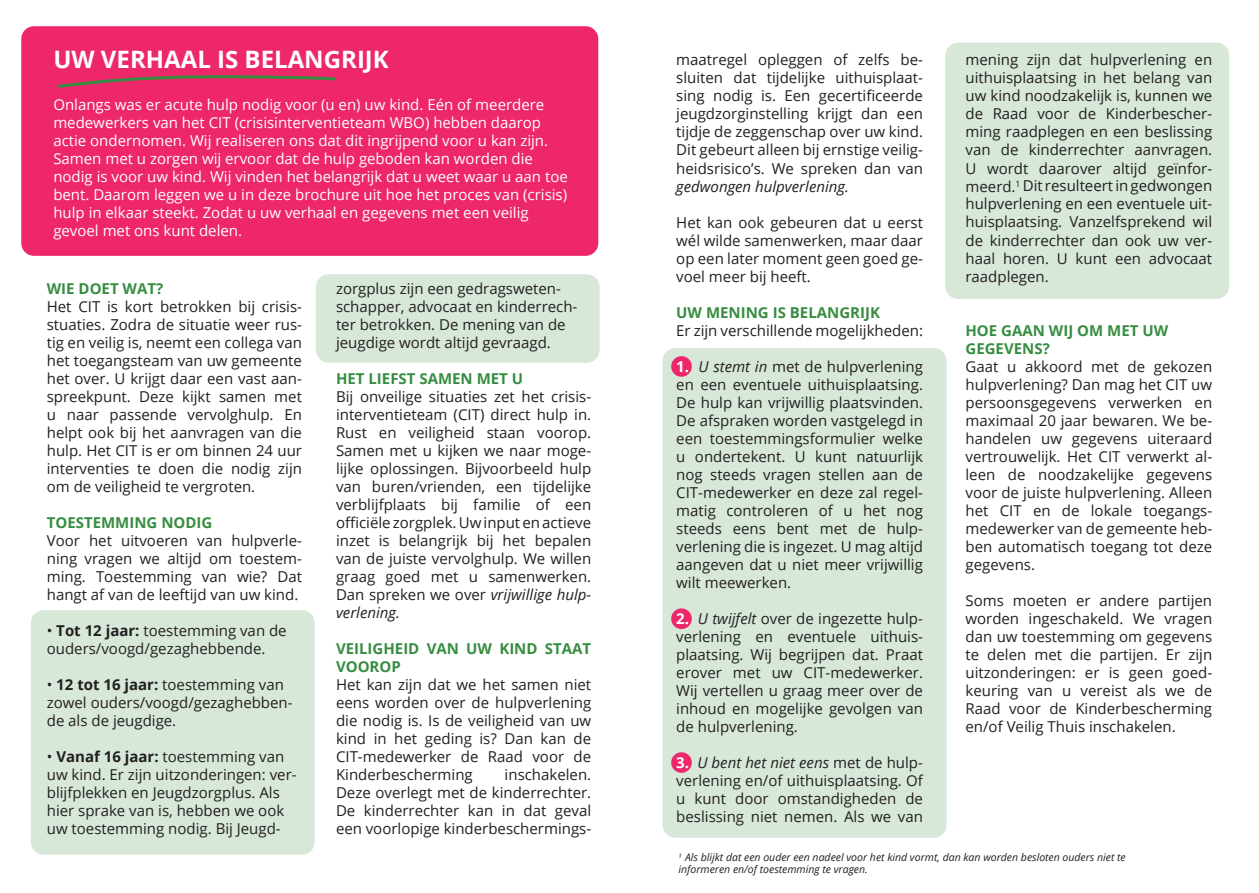
<style>
.page{position:relative;width:1259px;height:893px;background:#fff}
.page>*{position:absolute;margin:0;border:0;box-sizing:border-box;transform-origin:0 0}
.t1{font:700 24px "Open Sans";color:#fff}
.t2{font:15px/18px "Open Sans";color:#231f20;text-align:justify}
.t3{font:15px/18px "Open Sans";color:#fff}
.t4{font:700 15px/18px "Open Sans";color:#378d41}
.t5{font:italic 15px "Open Sans";color:#231f20}
.t6{font:italic 10.5px/12px "Open Sans";color:#231f20}
.s1{font-weight:700}
.s2{font-style:italic}
.s3{font-weight:700;color:#fff}
</style>
<div class="page">
<div style="left:31px;top:610px;width:284px;height:245px;background:#d7e8d9;border-radius:13px"></div>
<div style="left:316px;top:274px;width:284px;height:89px;background:#d7e8d9;border-radius:13px"></div>
<div style="left:662px;top:348px;width:284px;height:490px;background:#d7e8d9;border-radius:13px"></div>
<div style="left:945px;top:43px;width:284px;height:256px;background:#d7e8d9;border-radius:13px"></div>
<div style="left:671px;top:356px;width:21px;height:21px;background:#ed2769;border-radius:50%"></div>
<div style="left:671px;top:608px;width:21px;height:21px;background:#ed2769;border-radius:50%"></div>
<div style="left:671px;top:752px;width:21px;height:21px;background:#ed2769;border-radius:50%"></div>
<div style="left:21px;top:26px;width:577px;height:230px;background:#ed2769;border-radius:13px"></div>
<svg style="left:57px;top:75px;width:279px;height:13px"></svg>
<h1 class="t1" style="left:53px;top:50px;width:337px">UW VERHAAL IS BELANGRIJK</h1>
<p class="t3" style="left:53px;top:97px;width:516px">Onlangs was er acute hulp nodig voor (u en) uw kind. Eén of meerdere medewerkers van het CIT (crisisinterventieteam WBO) hebben daarop actie ondernomen. Wij realiseren ons dat dit ingrijpend voor u kan zijn.<br>Samen met u zorgen wij ervoor dat de hulp geboden kan worden die nodig is voor uw kind. Wij vinden het belangrijk dat u weet waar u aan toe bent. Daarom leggen we u in deze brochure uit hoe het proces van (crisis) hulp in elkaar steekt. Zodat u uw verhaal en gegevens met een veilig gevoel met ons kunt delen.</p>
<p class="t4" style="left:47px;top:281px;width:118px">WIE DOET WAT?</p>
<p class="t2" style="left:47px;top:299px;width:257px">Het CIT is kort betrokken bij crisis&shy;stuaties. Zodra de situatie weer rus&shy;tig en veilig is, neemt een collega van het toegangsteam van uw gemeente het over. U krijgt daar een vast aan&shy;spreekpunt. Deze kijkt samen met u naar passende vervolghulp. En helpt ook bij het aanvragen van die hulp. Het CIT is er om binnen 24 uur interventies te doen die nodig zijn om de veiligheid te vergroten.</p>
<p class="t4" style="left:47px;top:515px;width:167px">TOESTEMMING NODIG</p>
<p class="t2" style="left:47px;top:533px;width:257px">Voor het uitvoeren van hulpverle&shy;ning vragen we altijd om toestem&shy;ming. Toestemming van wie? Dat hangt af van de leeftijd van uw kind.</p>
<p class="t2" style="left:47px;top:623px;width:241px">• <span class="s1">Tot 12 jaar:</span> toestemming van de ouders/voogd/gezaghebbende.</p>
<p class="t2" style="left:47px;top:677px;width:247px;text-align:left">• <span class="s1">12 tot 16 jaar:</span> toestemming van zowel ouders/voogd/gezaghebben&shy;de als de jeugdige.</p>
<p class="t2" style="left:47px;top:749px;width:251px;text-align:left">• <span class="s1">Vanaf 16 jaar:</span> toestemming van uw kind. Er zijn uitzonderingen: ver&shy;blijfplekken en Jeugdzorgplus. Als hier sprake van is, hebben we ook uw toestemming nodig. Bij Jeugd-</p>
<p class="t2" style="left:336px;top:281px;width:243px;text-align:left">zorgplus zijn een gedragsweten&shy;schapper, advocaat en kinderrech&shy;ter betrokken. De mening van de jeugdige wordt altijd gevraagd.</p>
<p class="t4" style="left:336px;top:371px;width:189px">HET LIEFST SAMEN MET U</p>
<p class="t2" style="left:336px;top:389px;width:257px">Bij onveilige situaties zet het crisis&shy;interventieteam (CIT) direct hulp in.<br>Rust en veiligheid staan voorop.<br>Samen met u kijken we naar moge&shy;lijke oplossingen. Bijvoorbeeld hulp van buren/vrienden, een tijdelijke verblijfplaats bij familie of een officiële zorgplek. Uw input en actieve inzet is belangrijk bij het bepalen van de juiste vervolghulp. We willen graag goed met u samenwerken.<br>Dan spreken we over <span class="s2">vrijwillige hulp&shy;verlening.</span></p>
<p class="t4" style="left:336px;top:641px;width:257px">VEILIGHEID VAN UW KIND STAAT<br>VOOROP</p>
<p class="t2" style="left:336px;top:677px;width:257px">Het kan zijn dat we het samen niet eens worden over de hulpverlening die nodig is. Is de veiligheid van uw kind in het geding is? Dan kan de CIT-medewerker de Raad voor de Kinderbescherming</p>
<p class="t2" style="left:336px;top:767px;width:257px;text-indent:169px">inschakelen.<br>Deze overlegt met de kinderrechter.<br>De kinderrechter kan in dat geval een voorlopige kinderbeschermings-</p>
<p class="t2" style="left:676px;top:53px;width:248px">maatregel opleggen of zelfs be&shy;sluiten dat tijdelijke uithuisplaat&shy;sing nodig is. Een gecertificeerde jeugdzorginstelling krijgt dan een tijdje de zeggenschap over uw kind.<br>Dit gebeurt alleen bij ernstige veilig&shy;heidsrisico’s. We spreken dan van</p>
<p class="t5" style="left:676px;top:180px;width:174px">gedwongen hulpverlening.</p>
<p class="t2" style="left:676px;top:215px;width:248px">Het kan ook gebeuren dat u eerst wél wilde samenwerken, maar daar op een later moment geen goed ge&shy;voel meer bij heeft.</p>
<p class="t4" style="left:676px;top:305px;width:205px">UW MENING IS BELANGRIJK</p>
<p class="t2" style="left:676px;top:323px;width:248px">Er zijn verschillende mogelijkheden:</p>
<p class="t2" style="left:676px;top:359px;width:248px"><span class="s3">1.</span> <span class="s2">U stemt in</span> met de hulpverlening en een eventuele uithuisplaatsing.<br>De hulp kan vrijwillig plaatsvinden.<br>De afspraken worden vastgelegd in een toestemmingsformulier welke u ondertekent. U kunt natuurlijk nog steeds vragen stellen aan de CIT-medewerker en deze zal regel&shy;matig controleren of u het nog steeds eens bent met de hulp&shy;verlening die is ingezet. U mag altijd aangeven dat u niet meer vrijwillig wilt meewerken.</p>
<p class="t2" style="left:676px;top:611px;width:248px"><span class="s3">2.</span> <span class="s2">U twijfelt</span> over de ingezette hulp&shy;verlening en eventuele uithuis&shy;plaatsing. Wij begrijpen dat. Praat erover met uw CIT-medewerker.<br>Wij vertellen u graag meer over de inhoud en mogelijke gevolgen van de hulpverlening.</p>
<p class="t2" style="left:676px;top:755px;width:248px"><span class="s3">3.</span> <span class="s2">U bent het niet eens</span> met de hulp&shy;verlening en/of uithuisplaatsing. Of u kunt door omstandigheden de beslissing niet nemen. Als we van</p>
<p class="t2" style="left:965px;top:53px;width:248px">mening zijn dat hulpverlening en uithuisplaatsing in het belang van uw kind noodzakelijk is, kunnen we de Raad voor de Kinderbescher&shy;ming raadplegen en een beslissing van de kinderrechter aanvragen.<br>U wordt daarover altijd geïnfor&shy;meerd.<sup>1</sup> Dit resulteert in gedwongen hulpverlening en een eventuele uit&shy;huisplaatsing. Vanzelfsprekend wil de kinderrechter dan ook uw ver&shy;haal horen. U kunt een advocaat raadplegen.</p>
<p class="t4" style="left:965px;top:323px;width:204px">HOE GAAN WIJ OM MET UW<br>GEGEVENS?</p>
<p class="t2" style="left:965px;top:359px;width:248px">Gaat u akkoord met de gekozen hulpverlening? Dan mag het CIT uw persoonsgegevens verwerken en maximaal 20 jaar bewaren. We be&shy;handelen uw gegevens uiteraard vertrouwelijk. Het CIT verwerkt al&shy;leen de noodzakelijke gegevens voor de juiste hulpverlening. Alleen het CIT en de lokale toegangs&shy;medewerker van de gemeente heb&shy;ben automatisch toegang tot deze gegevens.</p>
<p class="t2" style="left:965px;top:593px;width:248px">Soms moeten er andere partijen worden ingeschakeld. We vragen dan uw toestemming om gegevens te delen met die partijen. Er zijn uitzonderingen: er is geen goed&shy;keuring van u vereist als we de Raad voor de Kinderbescherming en/of Veilig Thuis inschakelen.</p>
<p class="t6" style="left:678px;top:852px;width:449px"><sup>1</sup> Als blijkt dat een ouder een nadeel voor het kind vormt, dan kan worden besloten ouders niet te informeren en/of toestemming te vragen.</p>
</div>
